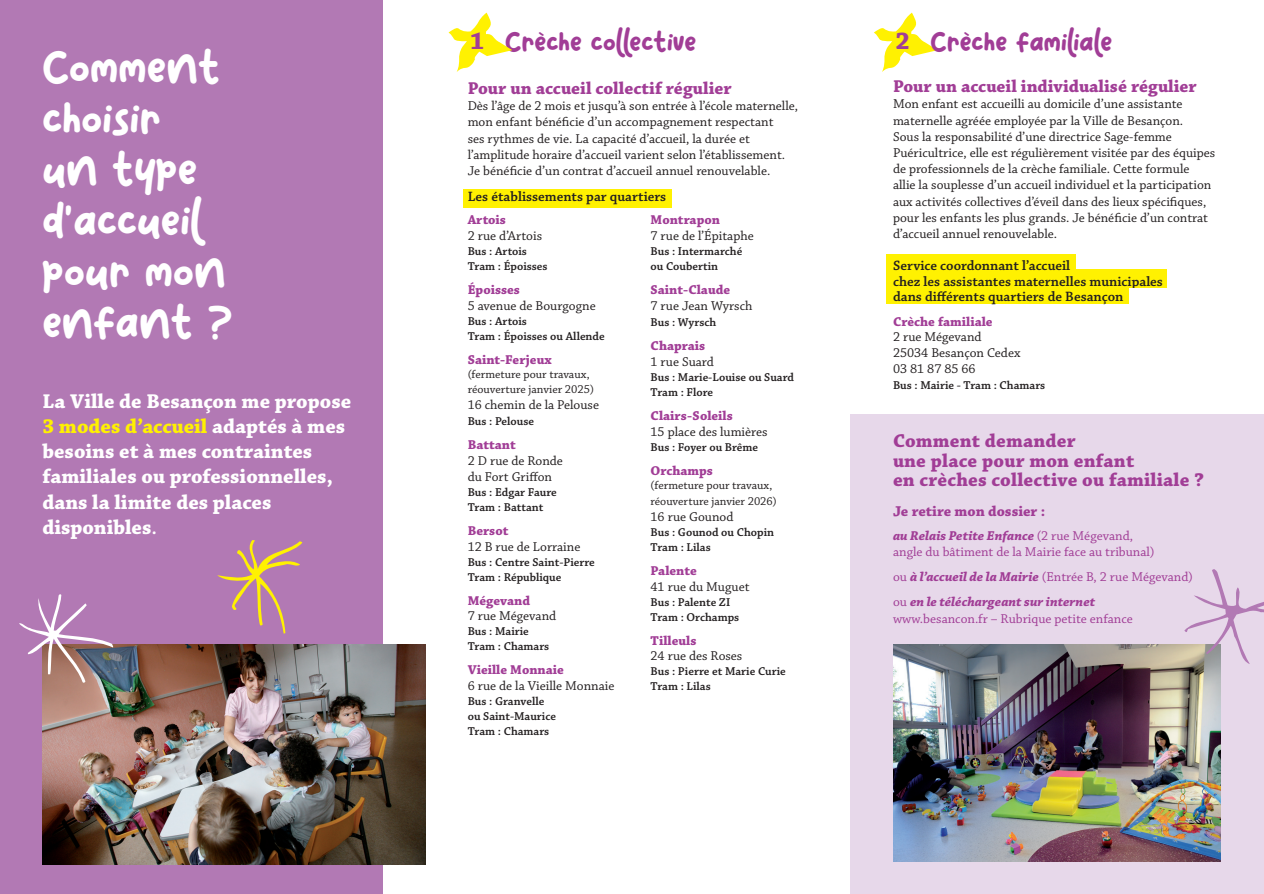
<style>
.page{position:relative;width:1264px;height:894px;background:#fff}
.page>*{position:absolute;margin:0;border:0;box-sizing:border-box;transform-origin:0 0}
.t1{font:42px/51px "Pulang";color:#fff}
.t2{font:25.5px "Pulang";color:#a13d96}
.t3{font:700 25.2px "Chaparral Pro";color:#a13d96}
.t4{font:700 21px/25.2px "Chaparral Pro";color:#fff}
.t5{font:700 19.5px/19.5px "Chaparral Pro";letter-spacing:.01em;color:#a13d96}
.t6{font:700 18px "Chaparral Pro";color:#a13d96}
.t7{font:700 15px "Chaparral Pro";color:#a13d96}
.t8{font:600 14.25px/15.8px "Chaparral Pro";color:#231f20}
.t9{font:13.5px/16.2px "Chaparral Pro";color:#231f20}
.t10{font:700 13.5px "Chaparral Pro";color:#a13d96}
.t11{font:13.5px/16.5px "Chaparral Pro";color:#a13d96}
.t12{font:italic 700 13.5px/25px "Chaparral Pro";color:#a13d96}
.t13{font:600 12px/15px "Chaparral Pro";color:#231f20}
.t14{font:12px/15.8px "Chaparral Pro";color:#231f20}
.s1{color:#fff101}
.s2{font-weight:600}
.s3{font-weight:700;font-style:italic}
.s4{font-weight:400;font-style:normal}
</style>
<div class="page">
<div style="left:0;top:0;width:383px;height:894px;background:#b279b4"></div>
<div style="left:850px;top:414px;width:414px;height:480px;background:#e7d8ea"></div>
<svg style="left:448px;top:13px;width:64px;height:59px"></svg>
<svg style="left:874px;top:13px;width:63px;height:59px"></svg>
<div style="left:463px;top:190px;width:209px;height:18px;background:#fff101"></div>
<div style="left:886px;top:254px;width:281px;height:50px;background:#fff101"></div>
<img style="left:42px;top:644px;width:383px;height:220px">
<img style="left:893px;top:644px;width:327px;height:217px">
<svg style="left:19px;top:594px;width:94px;height:89px"></svg>
<svg style="left:217px;top:540px;width:85px;height:94px"></svg>
<div style="left:1076px;top:249px;width:110px;height:20px;background:#fff"></div>
<div style="left:1129px;top:288px;width:110px;height:21px;background:#fff"></div>
<svg style="left:1184px;top:569px;width:80px;height:95px"></svg>
<h1 class="t1" style="left:42px;top:42px;width:192px">Comment choisir<br>un type d’accueil pour mon enfant ?</h1>
<h3 class="t4" style="left:42px;top:389px;width:310px">La Ville de Besançon me propose<br><span class="s1">3 modes d’accueil</span> adaptés à mes besoins et à mes contraintes familiales ou professionnelles, dans la limite des places disponibles<span class="s2">.</span></h3>
<h2 class="t2" style="left:505px;top:25px;width:193px">Crèche collective</h2>
<h3 class="t6" style="left:468px;top:78px;width:265px">Pour un accueil collectif régulier</h3>
<p class="t9" style="left:468px;top:98px;width:332px">Dès l’âge de 2 mois et jusqu’à son entrée à l’école maternelle, mon enfant bénéficie d’un accompagnement respectant<br>ses rythmes de vie. La capacité d’accueil, la durée et l’amplitude horaire d’accueil varient selon l’établissement.<br>Je bénéficie d’un contrat d’accueil annuel renouvelable.</p>
<h2 class="t2" style="left:930px;top:25px;width:183px">Crèche familiale</h2>
<h3 class="t6" style="left:893px;top:76px;width:305px">Pour un accueil individualisé régulier</h3>
<p class="t9" style="left:893px;top:96px;width:324px">Mon enfant est accueilli au domicile d’une assistante maternelle agréée employée par la Ville de Besançon.<br>Sous la responsabilité d’une directrice Sage-femme Puéricultrice, elle est régulièrement visitée par des équipes de professionnels de la crèche familiale. Cette formule allie la souplesse d’un accueil individuel et la participation aux activités collectives d’éveil dans des lieux spécifiques, pour les enfants les plus grands. Je bénéficie d’un contrat d’accueil annuel renouvelable.</p>
<p class="t8" style="left:893px;top:258px;width:271px">Service coordonnant l’accueil<br>chez les assistantes maternelles municipales dans différents quartiers de Besançon</p>
<p class="t10" style="left:893px;top:313px;width:101px">Crèche familiale</p>
<p class="t9" style="left:893px;top:330px;width:129px;line-height:15.8px">2 rue Mégevand<br>25034 Besançon Cedex<br>03 81 87 85 66</p>
<p class="t13" style="left:893px;top:378px;width:154px">Bus : Mairie - Tram : Chamars</p>
<h3 class="t3" style="left:470px;top:26px;width:16px">1</h3>
<h3 class="t3" style="left:895px;top:26px;width:16px">2</h3>
<p class="t8" style="left:468px;top:189px;width:200px">Les établissements par quartiers</p>
<p class="t10" style="left:468px;top:212px;width:40px">Artois</p>
<p class="t9" style="left:468px;top:228px;width:76px">2 rue d’Artois</p>
<p class="t13" style="left:468px;top:244px;width:81px">Bus : Artois<br>Tram : Époisses</p>
<p class="t10" style="left:468px;top:282px;width:54px">Époisses</p>
<p class="t9" style="left:468px;top:298px;width:129px">5 avenue de Bourgogne</p>
<p class="t13" style="left:468px;top:314px;width:138px">Bus : Artois<br>Tram : Époisses ou Allende</p>
<p class="t10" style="left:468px;top:352px;width:86px">Saint-Ferjeux</p>
<p class="t14" style="left:468px;top:366px;width:128px">(fermeture pour travaux, réouverture janvier 2025)</p>
<p class="t9" style="left:468px;top:397px;width:133px">16 chemin de la Pelouse</p>
<p class="t13" style="left:468px;top:414px;width:68px">Bus : Pelouse</p>
<p class="t10" style="left:468px;top:437px;width:50px">Battant</p>
<p class="t9" style="left:468px;top:453px;width:97px;line-height:15.8px">2 D rue de Ronde du Fort Griffon</p>
<p class="t13" style="left:468px;top:485px;width:91px">Bus : Edgar Faure<br>Tram : Battant</p>
<p class="t10" style="left:468px;top:522px;width:42px">Bersot</p>
<p class="t9" style="left:468px;top:539px;width:114px">12 B rue de Lorraine</p>
<p class="t13" style="left:468px;top:555px;width:129px">Bus : Centre Saint-Pierre<br>Tram : République</p>
<p class="t10" style="left:468px;top:592px;width:64px">Mégevand</p>
<p class="t9" style="left:468px;top:608px;width:90px">7 rue Mégevand</p>
<p class="t13" style="left:468px;top:624px;width:83px">Bus : Mairie<br>Tram : Chamars</p>
<p class="t10" style="left:468px;top:662px;width:98px">Vieille Monnaie</p>
<p class="t9" style="left:468px;top:678px;width:148px">6 rue de la Vieille Monnaie</p>
<p class="t13" style="left:468px;top:694px;width:90px">Bus : Granvelle ou Saint-Maurice<br>Tram : Chamars</p>
<p class="t10" style="left:650px;top:212px;width:71px">Montrapon</p>
<p class="t9" style="left:650px;top:228px;width:105px">7 rue de l’Épitaphe</p>
<p class="t13" style="left:650px;top:244px;width:93px">Bus : Intermarché ou Coubertin</p>
<p class="t10" style="left:650px;top:282px;width:81px">Saint-Claude</p>
<p class="t9" style="left:650px;top:298px;width:103px">7 rue Jean Wyrsch</p>
<p class="t13" style="left:650px;top:315px;width:67px">Bus : Wyrsch</p>
<p class="t10" style="left:650px;top:337px;width:56px">Chaprais</p>
<p class="t9" style="left:650px;top:354px;width:65px">1 rue Suard</p>
<p class="t13" style="left:650px;top:370px;width:145px">Bus : Marie-Louise ou Suard<br>Tram : Flore</p>
<p class="t10" style="left:650px;top:407px;width:84px">Clairs-Soleils</p>
<p class="t9" style="left:650px;top:424px;width:118px">15 place des lumières</p>
<p class="t13" style="left:650px;top:440px;width:109px">Bus : Foyer ou Brême</p>
<p class="t10" style="left:650px;top:462px;width:64px">Orchamps</p>
<p class="t14" style="left:650px;top:478px;width:128px">(fermeture pour travaux, réouverture janvier 2026)</p>
<p class="t9" style="left:650px;top:509px;width:84px">16 rue Gounod</p>
<p class="t13" style="left:650px;top:525px;width:125px">Bus : Gounod ou Chopin<br>Tram : Lilas</p>
<p class="t10" style="left:650px;top:563px;width:48px">Palente</p>
<p class="t9" style="left:650px;top:579px;width:101px">41 rue du Muguet</p>
<p class="t13" style="left:650px;top:595px;width:90px">Bus : Palente ZI<br>Tram : Orchamps</p>
<p class="t10" style="left:650px;top:633px;width:47px">Tilleuls</p>
<p class="t9" style="left:650px;top:648px;width:93px">24 rue des Roses</p>
<p class="t13" style="left:650px;top:664px;width:137px">Bus : Pierre et Marie Curie<br>Tram : Lilas</p>
<h3 class="t5" style="left:893px;top:432px;width:312px">Comment demander<br>une place pour mon enfant<br>en crèches collective ou familiale ?</h3>
<p class="t7" style="left:893px;top:502px;width:154px">Je retire mon dossier :</p>
<p class="t11" style="left:893px;top:528px;width:263px"><span class="s3">au Relais Petite Enfance</span> (2 rue Mégevand, angle du bâtiment de la Mairie face au tribunal)</p>
<p class="t12" style="left:893px;top:565px;width:301px"><span class="s4">ou</span> à l’accueil de la Mairie <span class="s4">(Entrée B, 2 rue Mégevand) ou</span> en le téléchargeant sur internet</p>
<p class="t11" style="left:893px;top:611px;width:241px">www.besancon.fr – Rubrique petite enfance</p>
</div>
